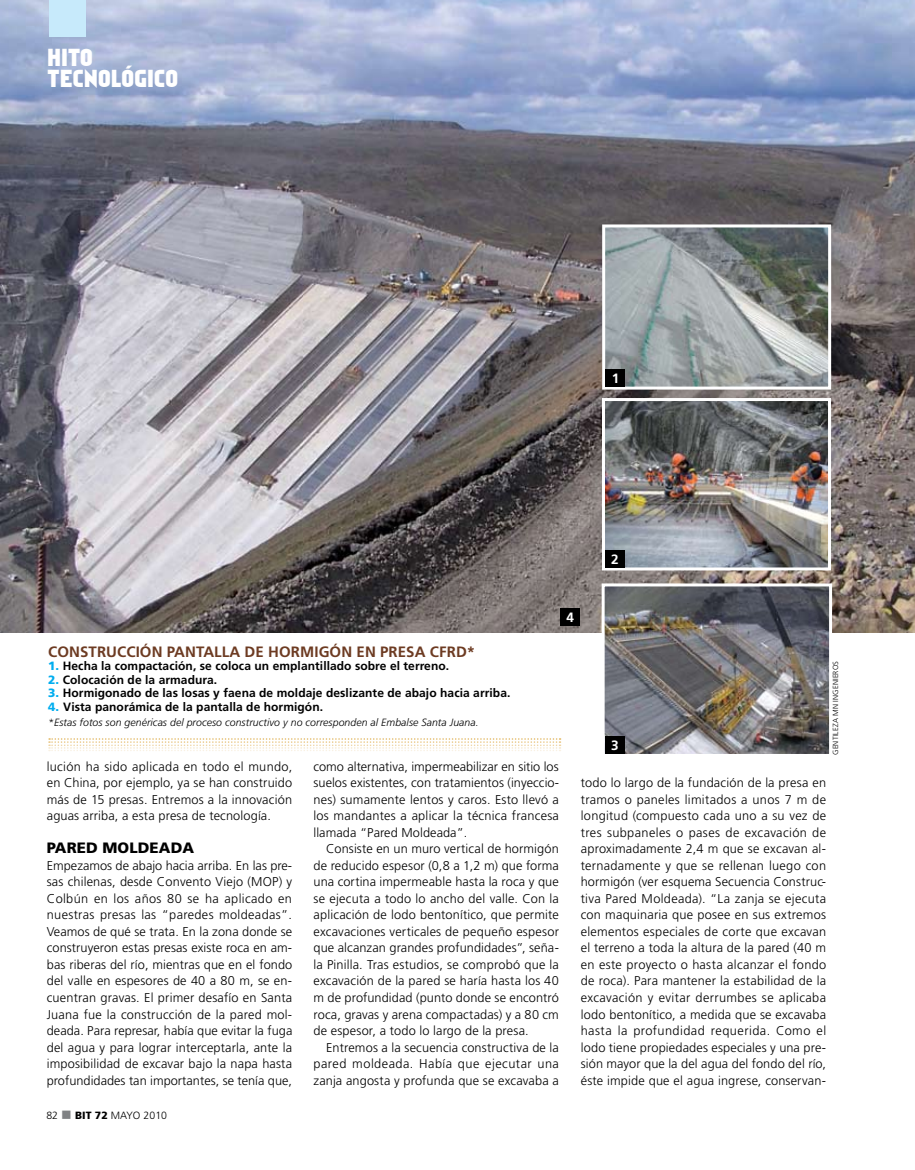
<style>
.page{position:relative;width:915px;height:1170px;background:#fff}
.page>*{position:absolute;margin:0;border:0;box-sizing:border-box;transform-origin:0 0}
.t1{font:22.5px/21px "Faktos";letter-spacing:.02em;color:#fff}
.t2{font:700 15px "Frutiger";letter-spacing:.005em;color:#6d3b22}
.t3{font:900 15px "Frutiger";letter-spacing:.005em;color:#000}
.t4{font:700 13.5px "Frutiger";color:#fff}
.t5{font:300 12.75px/16.5px "Frutiger";letter-spacing:.01em;color:#000;text-align:justify}
.t6{font:700 12px "Frutiger";letter-spacing:.005em;color:#000}
.t7{font:italic 300 10.5px "Frutiger";letter-spacing:.005em;color:#000}
.t8{font:300 10.5px "Frutiger";letter-spacing:.005em;color:#000}
.t9{font:300 7.5px "Frutiger";letter-spacing:.03em;color:#000}
.s1{font-weight:900;color:#00adef}
.s2{color:#808284}
.s3{font-weight:900}
</style>
<div class="page">
<img style="left:0;top:0;width:914px;height:632px">
<svg style="left:49px;top:738px;width:511px;height:13px"></svg>
<div style="left:49px;top:0;width:37px;height:37px;background:#c7eafb"></div>
<img style="left:605px;top:587px;width:222px;height:166px">
<div style="left:601px;top:583px;width:230px;height:174px;border:3px solid #fff"></div>
<img style="left:605px;top:402px;width:221px;height:164px">
<div style="left:601px;top:398px;width:229px;height:172px;border:3px solid #fff"></div>
<img style="left:606px;top:228px;width:220px;height:157px">
<div style="left:602px;top:224px;width:228px;height:165px;border:3px solid #fff"></div>
<div style="left:605px;top:369px;width:20px;height:18px;background:#000"></div>
<div style="left:605px;top:550px;width:19px;height:17px;background:#000"></div>
<div style="left:605px;top:736px;width:19px;height:18px;background:#000"></div>
<div style="left:560px;top:608px;width:19px;height:18px;background:#000"></div>
<h1 class="t1" style="left:47px;top:47px;width:132px">HITO<br>TECNOLÓGICO</h1>
<p class="t4" style="left:611px;top:370px;width:9px">1</p>
<p class="t2" style="left:48px;top:642px;width:392px">Construcción Pantalla de Hormigón en Presa CFRD</p>
<p class="t2" style="left:467px;top:642px;width:10px">*</p>
<p class="t6" style="left:48px;top:659px;width:402px"><span class="s1">1.</span> Hecha la compactación, se coloca un emplantillado sobre el terreno.</p>
<p class="t6" style="left:48px;top:672px;width:170px"><span class="s1">2.</span> Colocación de la armadura.</p>
<p class="t6" style="left:48px;top:686px;width:463px"><span class="s1">3.</span> Hormigonado de las losas y faena de moldaje deslizante de abajo hacia arriba.</p>
<p class="t6" style="left:48px;top:699px;width:276px"><span class="s1">4.</span> Vista panorámica de la pantalla de hormigón.</p>
<p class="t7" style="left:48px;top:716px;width:432px">*Estas fotos son genéricas del proceso constructivo y no corresponden al Embalse Santa Juana.</p>
<p class="t4" style="left:566px;top:609px;width:9px">4</p>
<p class="t4" style="left:611px;top:551px;width:9px">2</p>
<p class="t4" style="left:611px;top:737px;width:9px">3</p>
<p class="t9" style="left:831px;top:755px;width:95px;rotate:-90deg">gentileza mn ingen ieros</p>
<p class="t5" style="left:47px;top:758px;width:247px">lución ha sido aplicada en todo el mundo, en China, por ejemplo, ya se han construido más de 15 presas. Entremos a la innovación aguas arriba, a esta presa de tecnología.</p>
<p class="t3" style="left:47px;top:839px;width:149px">PARED MOLDEADA</p>
<p class="t5" style="left:47px;top:857px;width:247px">Empezamos de abajo hacia arriba. En las pre&shy;sas chilenas, desde Convento Viejo (MOP) y Colbún en los años 80 se ha aplicado en nuestras presas las “paredes moldeadas”.<br>Veamos de qué se trata. En la zona donde se construyeron estas presas existe roca en am&shy;bas riberas del río, mientras que en el fondo del valle en espesores de 40 a 80 m, se en&shy;cuentran gravas. El primer desafío en Santa Juana fue la construcción de la pared mol&shy;deada. Para represar, había que evitar la fuga del agua y para lograr interceptarla, ante la imposibilidad de excavar bajo la napa hasta profundidades tan importantes, se tenía que,</p>
<p class="t8" style="left:46px;top:1108px;width:122px">82 <span class="s2">■</span> <span class="s3">BIT 72</span> mayo 2010</p>
<p class="t5" style="left:313px;top:758px;width:247px">como alternativa, impermeabilizar en sitio los suelos existentes, con tratamientos (inyeccio&shy;nes) sumamente lentos y caros. Esto llevó a los mandantes a aplicar la técnica francesa llamada “Pared Moldeada”.</p>
<p class="t5" style="left:313px;top:840px;width:247px;text-indent:13px">Consiste en un muro vertical de hormigón de reducido espesor (0,8 a 1,2 m) que forma una cortina impermeable hasta la roca y que se ejecuta a todo lo ancho del valle. Con la aplicación de lodo bentonítico, que permite excavaciones verticales de pequeño espesor que alcanzan grandes profundidades”, seña&shy;la Pinilla. Tras estudios, se comprobó que la excavación de la pared se haría hasta los 40 m de profundidad (punto donde se encontró roca, gravas y arena compactadas) y a 80 cm de espesor, a todo lo largo de la presa.</p>
<p class="t5" style="left:313px;top:1038px;width:247px;text-indent:13px">Entremos a la secuencia constructiva de la pared moldeada. Había que ejecutar una zanja angosta y profunda que se excavaba a</p>
<p class="t5" style="left:580px;top:774px;width:247px">todo lo largo de la fundación de la presa en tramos o paneles limitados a unos 7 m de longitud (compuesto cada uno a su vez de tres subpaneles o pases de excavación de aproximadamente 2,4 m que se excavan al&shy;ternadamente y que se rellenan luego con hormigón (ver esquema Secuencia Construc&shy;tiva Pared M oldeada). “La zanja se ejecuta con maquinaria que posee en sus extremos elementos especiales de corte que excavan el terreno a toda la altura de la pared (40 m en este proyecto o hasta alcanzar el fondo de roca). Para mantener la estabilidad de la excavación y evitar derrumbes se aplicaba lodo bentonítico, a medida que se excavaba hasta la profundidad requerida. Como el lodo tiene propiedades especiales y una pre&shy;sión mayor que la del agua del fondo del río, éste impide que el agua ingrese, conservan-</p>
</div>
